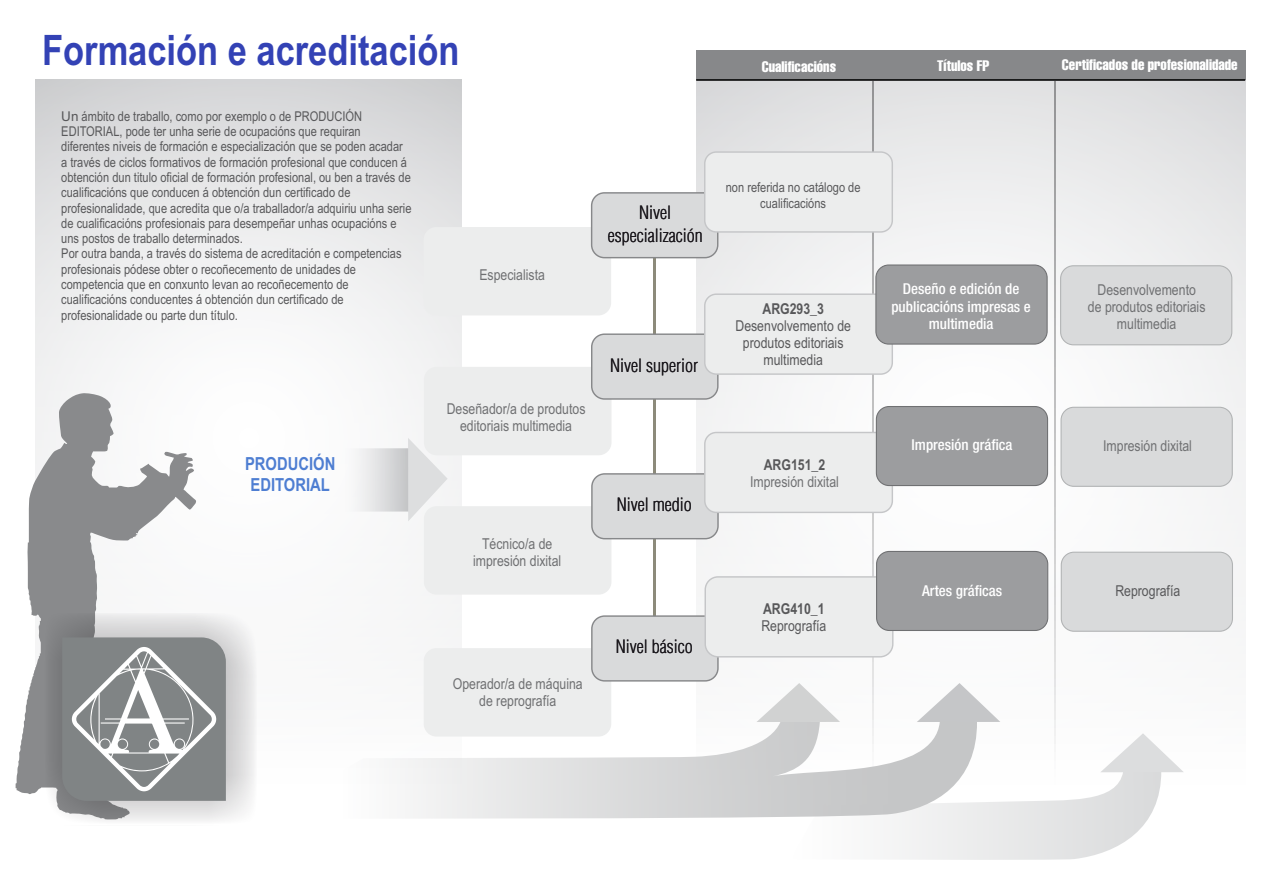
<style>
.page{position:relative;width:1263px;height:893px;background:#fff}
.page>*{position:absolute;margin:0;border:0;box-sizing:border-box;transform-origin:0 0}
.t1{font:700 42px "Arial Narrow";color:#3342b5}
.t2{font:300 condensed 18px/22.2px "Helvetica";color:#1a171c;text-align:center}
.t3{font:700 18px/20.5px "Arial Narrow";color:#4e7ed2;text-align:center}
.t4{font:15px/17px "Arial Narrow";color:#6f7072;text-align:center}
.t5{font:500 condensed 15px/17.5px "Helvetica Neue";color:#fff;text-align:center}
.t6{font:15px/17px "Arial Narrow";color:#58585a;text-align:center}
.t7{font:extra-condensed 15px "Helvetica";color:#fff}
.t8{font:700 15px "Arial Narrow";color:#58585a}
.t9{font:13.5px/15.3px "Arial Narrow";color:#58585a;text-align:center}
.s1{font-family:"Arial"}
</style>
<div class="page">
<div style="left:696px;top:81px;width:549px;height:715px;background:linear-gradient(to bottom,#e7e8e9,#fff)"></div>
<hr style="left:1054px;top:81px;width:2px;height:716px;background:#3d3d3f">
<hr style="left:872px;top:81px;width:2px;height:716px;background:#3d3d3f">
<svg style="left:36px;top:80px;width:425px;height:630px"></svg>
<hr style="left:654px;top:207px;width:2px;height:421px;background:#8c8a7a">
<svg style="left:408px;top:438px;width:40px;height:83px"></svg>
<svg style="left:917px;top:683px;width:83px;height:39px"></svg>
<svg style="left:392px;top:722px;width:585px;height:97px"></svg>
<div style="left:696px;top:50px;width:549px;height:30px;background:#87888a"></div>
<hr style="left:696px;top:79px;width:549px;height:2px;background:#000">
<div style="left:424px;top:227px;width:187px;height:88px;background:#eceded;border-radius:13px"></div>
<div style="left:424px;top:367px;width:187px;height:88px;background:#eceded;border-radius:13px"></div>
<div style="left:424px;top:506px;width:187px;height:89px;background:#eceded;border-radius:13px"></div>
<div style="left:424px;top:648px;width:187px;height:88px;background:#eceded;border-radius:13px"></div>
<div style="left:591px;top:192px;width:127px;height:66px;background:#d9dadb;border:1px solid #87888a;border-radius:13px"></div>
<div style="left:591px;top:333px;width:127px;height:67px;background:#d9dadb;border:1px solid #87888a;border-radius:13px"></div>
<div style="left:591px;top:473px;width:128px;height:66px;background:#d9dadb;border:1px solid #87888a;border-radius:13px"></div>
<div style="left:591px;top:615px;width:128px;height:67px;background:#d9dadb;border:1px solid #87888a;border-radius:13px"></div>
<div style="left:1061px;top:552px;width:172px;height:80px;background:#d9dadb;border:1px solid #b1b3b4;border-radius:13px"></div>
<div style="left:704px;top:151px;width:189px;height:82px;background:#eceded;border:1px solid #c5c6c8;border-radius:12px"></div>
<div style="left:704px;top:293px;width:189px;height:82px;background:#eceded;border:1px solid #c5c6c8;border-radius:12px"></div>
<div style="left:704px;top:432px;width:189px;height:81px;background:#eceded;border:1px solid #c5c6c8;border-radius:12px"></div>
<div style="left:704px;top:576px;width:189px;height:81px;background:#eceded;border:1px solid #c5c6c8;border-radius:13px"></div>
<div style="left:335px;top:448px;width:73px;height:64px;background:linear-gradient(to right,#fff,#c8c9cb)"></div>
<div style="left:876px;top:551px;width:172px;height:80px;background:#9c9d9f;border:1px solid #6f7072;border-radius:13px"></div>
<svg style="left:16px;top:393px;width:180px;height:401px"></svg>
<div style="left:44px;top:613px;width:213px;height:212px;background:#1a171c;opacity:.29"></div>
<svg style="left:62px;top:637px;width:164px;height:164px;background:#939798"></svg>
<div style="left:1060px;top:407px;width:173px;height:80px;background:#d9dadb;border:1px solid #b1b3b4;border-radius:13px"></div>
<div style="left:876px;top:406px;width:172px;height:80px;background:#9c9d9f;border:1px solid #6f7072;border-radius:13px"></div>
<div style="left:1060px;top:265px;width:172px;height:80px;background:#d9dadb;border:1px solid #b1b3b4;border-radius:13px"></div>
<div style="left:875px;top:264px;width:173px;height:81px;background:#9c9d9f;border:1px solid #6f7072;border-radius:13px"></div>
<svg style="left:791px;top:733px;width:393px;height:127px"></svg>
<svg style="left:756px;top:683px;width:84px;height:39px"></svg>
<h1 class="t1" style="left:42px;top:34px;width:419px">Formación e acreditación</h1>
<p class="t9" style="left:61px;top:110px;width:352px;text-align:left"><span class="s1">Un</span> ámbito de traballo, como por exemplo o de PRODUCIÓN EDITORIAL, pode ter unha serie de ocupacións que requiran diferentes niveis de formación e especialización que se poden acadar a través de ciclos formativos de formación profesional que conducen á obtención dun titulo oficial de formación profesional, ou ben a través de cualificacións que conducen á obtención dun certificado de profesionalidade, que acredita que o/a traballador/a adquiriu unha serie de cualificacións profesionais para desempeñar unhas ocupacións e uns postos de traballo determinados.<br>Por outra banda, a través do sistema de acreditación e competencias profesionais pódese obter o recoñecemento de unidades de competencia que en conxunto levan ao recoñecemento de cualificacións conducentes á obtención dun certificado de profesionalidade ou parte dun título.</p>
<p class="t4" style="left:479px;top:267px;width:67px">Especialista</p>
<h2 class="t3" style="left:245px;top:455px;width:92px">PRODUCIÓN<br>EDITORIAL</h2>
<p class="t4" style="left:447px;top:401px;width:140px">Deseñador/a de produtos editoriais multimedia</p>
<p class="t4" style="left:473px;top:536px;width:90px">Técnico/a de impresión dixital</p>
<h2 class="t2" style="left:608px;top:204px;width:96px">Nivel especialización</h2>
<h2 class="t2" style="left:610px;top:357px;width:89px">Nivel superior</h2>
<h2 class="t2" style="left:617px;top:496px;width:76px">Nivel medio</h2>
<p class="t4" style="left:453px;top:676px;width:131px">Operador/a de máquina de reprografía</p>
<h2 class="t2" style="left:616px;top:637px;width:78px">Nivel básico</h2>
<p class="t7" style="left:762px;top:60px;width:76px">Cualificacións</p>
<p class="t7" style="left:937px;top:59px;width:54px">Títulos FP</p>
<p class="t7" style="left:1062px;top:59px;width:177px">Certificados de profesionalidade</p>
<p class="t9" style="left:726px;top:181px;width:136px">non referida no catálogo de cualificacións</p>
<p class="t8" style="left:762px;top:303px;width:63px">ARG293_3</p>
<p class="t6" style="left:735px;top:318px;width:117px">Desenvolvemento de produtos editoriais multimedia</p>
<p class="t8" style="left:764px;top:459px;width:63px">ARG151_2</p>
<p class="t4" style="left:750px;top:475px;width:90px">Impresión dixital</p>
<p class="t5" style="left:891px;top:281px;width:141px">Deseño e edición de publicacións impresas e multimedia</p>
<p class="t4" style="left:1088px;top:283px;width:119px">Desenvolvemento<br>de produtos editoriais multimedia</p>
<p class="t5" style="left:912px;top:437px;width:102px">Impresión gráfica</p>
<p class="t4" style="left:1103px;top:438px;width:90px">Impresión dixital</p>
<p class="t8" style="left:763px;top:603px;width:63px">ARG410_1</p>
<p class="t6" style="left:761px;top:619px;width:66px">Reprografía</p>
<p class="t5" style="left:922px;top:583px;width:82px">Artes gráficas</p>
<p class="t6" style="left:1115px;top:583px;width:66px">Reprografía</p>
</div>
